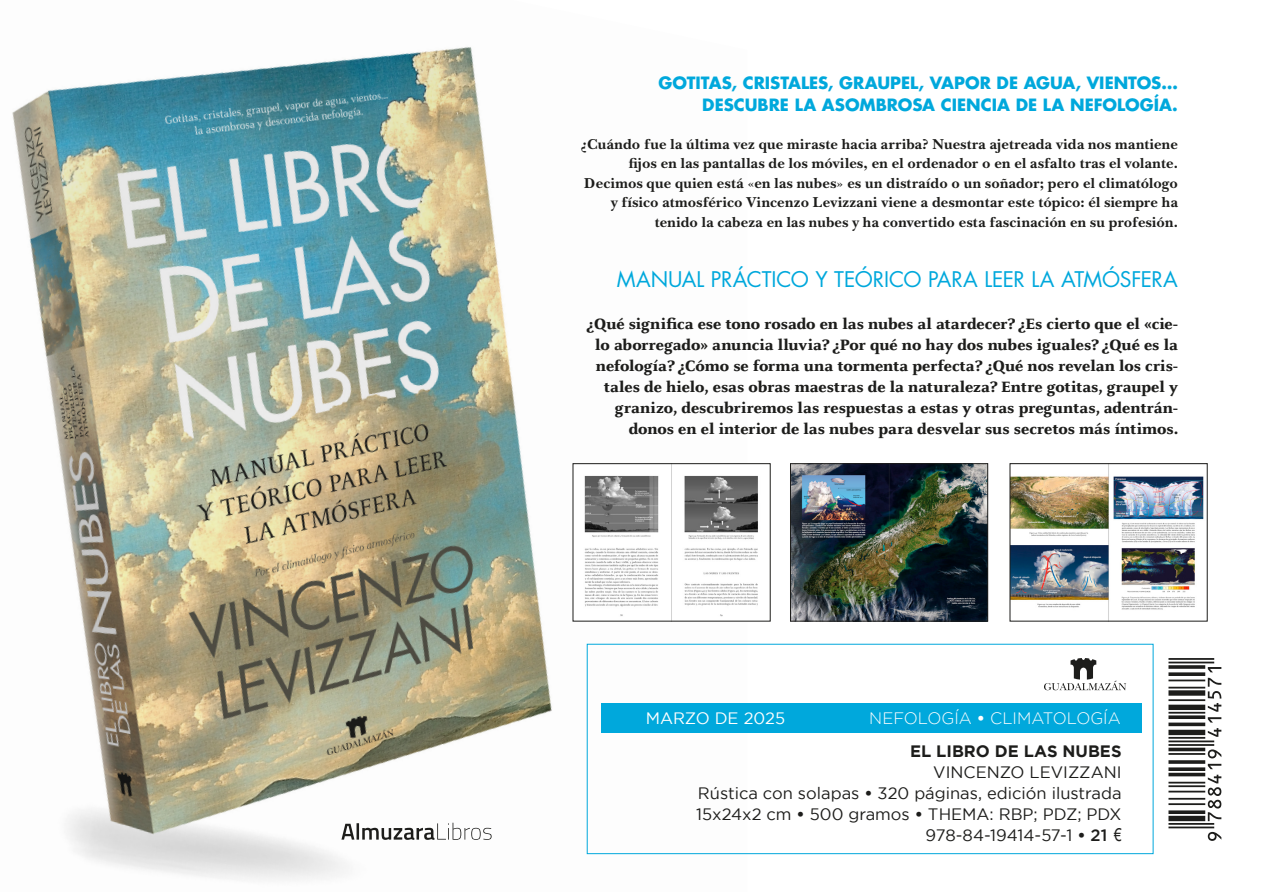
<style>
.page{position:relative;width:1263px;height:893px;background:#fff}
.page>*{position:absolute;margin:0;border:0;box-sizing:border-box;transform-origin:0 0}
.t1{font:21px "Futura";letter-spacing:-.01em;color:#00a8dc}
.t2{font:700 16.5px/21px "FF Celeste";letter-spacing:-.005em;color:#1d1d1b;text-align:right}
.t3{font:16.5px/21px "Gotham";color:#1d1d1b;text-align:right}
.t4{font:700 16.5px/22.5px "Futura";color:#00a8dc;text-align:right}
.t5{font:300 16.5px "Gotham";color:#fff}
.t6{font:700 16.5px "Gotham";color:#1d1d1b}
.t7{font:16.5px "Gotham";color:#fff}
.t8{font:700 15px/19.5px "New Baskerville ITC Pro";letter-spacing:.015em;color:#1d1d1b;text-align:right}
.s1{font-weight:700}
.s2{font-weight:500}
.s3{font-family:"Arial Narrow";font-size:18.15px}
</style>
<div class="page">
<img style="left:12px;top:47px;width:735px;height:833px">
<svg style="left:1044px;top:658px;width:82px;height:32px"></svg>
<div style="left:602px;top:703px;width:540px;height:30px;background:#00a8dc"></div>
<div style="left:587px;top:644px;width:566px;height:210px;border:1px solid #00a8dc"></div>
<svg style="left:341px;top:823px;width:151px;height:17px"></svg>
<svg style="left:1168px;top:658px;width:53px;height:183px"></svg>
<img style="left:575px;top:465px;width:183px;height:154px">
<img style="left:792px;top:465px;width:194px;height:154px">
<div style="left:790px;top:463px;width:198px;height:158px;border:1px solid #1d1d1b"></div>
<img style="left:1012px;top:465px;width:192px;height:154px">
<div style="left:1010px;top:463px;width:197px;height:158px;border:1px solid #1d1d1b"></div>
<p class="t4" style="left:658px;top:71px;width:521px">GOTITAS, CRISTALES, GRAUPEL, VAPOR DE AGUA, VIENTOS…<br>DESCUBRE LA ASOMBROSA CIENCIA DE LA NEFOLOGÍA.</p>
<p class="t8" style="left:581px;top:134px;width:599px">¿Cuándo fue la última vez que miraste hacia arriba? Nuestra ajetreada vida nos mantiene fijos en las pantallas de los móviles, en el ordenador o en el asfalto tras el volante.<br>Decimos que quien está «en las nubes» es un distraído o un soñador; pero el climatólogo y físico atmosférico Vincenzo Levizzani viene a desmontar este tópico: él siempre ha tenido la cabeza en las nubes y ha convertido esta fascinación en su profesión.</p>
<p class="t1" style="left:617px;top:266px;width:562px">MANUAL PRÁCTICO Y TEÓRICO PARA LEER LA ATMÓSFERA</p>
<p class="t2" style="left:587px;top:313px;width:592px">¿Qué significa ese tono rosado en las nubes al atardecer? ¿Es cierto que el «cie&shy;lo aborregado» anuncia lluvia? ¿Por qué no hay dos nubes iguales? ¿Qué es la nefología? ¿Cómo se forma una tormenta perfecta? ¿Qué nos revelan los cris&shy;tales de hielo, esas obras maestras de la naturaleza? Entre gotitas, graupel y granizo, descubriremos las respuestas a estas y otras preguntas, adentrán&shy;donos en el interior de las nubes para desvelar sus secretos más íntimos.</p>
<p class="t7" style="left:646px;top:709px;width:141px">MARZO DE 2025</p>
<p class="t5" style="left:869px;top:709px;width:253px">NEFOLOGÍA <span class="s1">•</span> CLIMATOLOGÍA</p>
<p class="t6" style="left:910px;top:741px;width:213px">EL LIBRO DE LAS NUBES</p>
<p class="t3" style="left:696px;top:761px;width:427px">VINCENZO LEVIZZANI<br>Rústica con solapas <span class="s1">•</span> 320 páginas, edición ilustrada 15x24x2 cm <span class="s1">•</span> 500 gramos <span class="s1">•</span> THEMA: RBP; PDZ; PDX 978-84-19414-57-1 <span class="s1">•</span> <span class="s2">21</span> <span class="s3">€</span></p>
</div>
